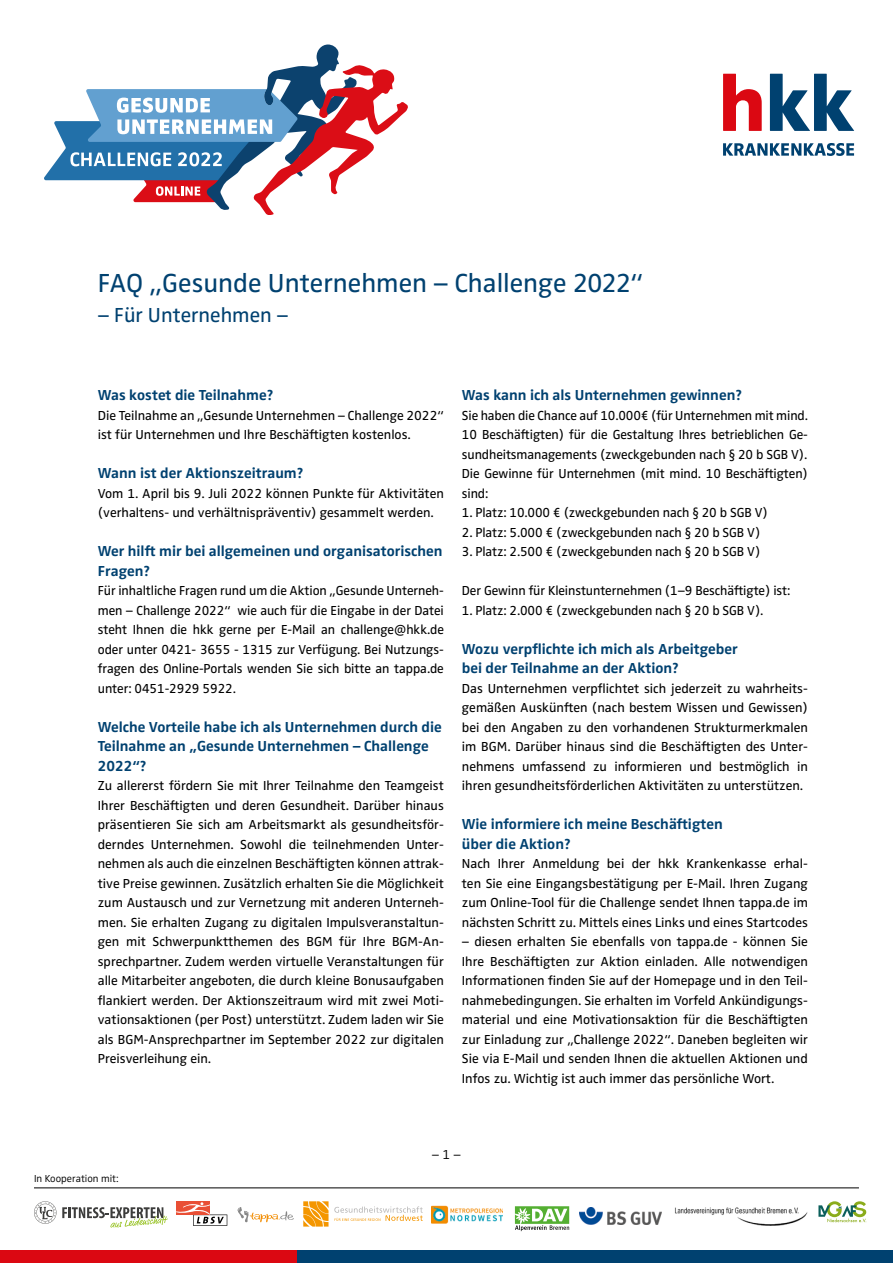
<style>
.page{position:relative;width:893px;height:1263px;background:#fff}
.page>*{position:absolute;margin:0;border:0;box-sizing:border-box;transform-origin:0 0}
.t1{font:27px "Zwo Pro";color:#004170}
.t2{font:21px "Zwo Pro";color:#004170}
.t3{font:700 15px/19.5px "Zwo Pro";color:#004170}
.t4{font:13.5px/19.5px "Zwo Pro";color:#000;text-align:justify}
.t5{font:300 13.5px "Zwo Pro";color:#000}
.t6{font:300 10.5px "Zwo Pro";color:#000}
</style>
<div class="page">
<hr style="left:34px;top:1187px;width:825px;height:1px;background:#000">
<svg style="left:176px;top:1201px;width:51px;height:25px"></svg>
<svg style="left:303px;top:1201px;width:120px;height:25px"></svg>
<svg style="left:62px;top:1207px;width:106px;height:21px"></svg>
<svg style="left:34px;top:1201px;width:22px;height:23px"></svg>
<svg style="left:237px;top:1207px;width:57px;height:16px"></svg>
<svg style="left:818px;top:1201px;width:49px;height:21px"></svg>
<svg style="left:514px;top:1206px;width:56px;height:24px"></svg>
<svg style="left:515px;top:1206px;width:54px;height:25px"></svg>
<img style="left:431px;top:1205px;width:72px;height:19px">
<img style="left:579px;top:1208px;width:83px;height:16px">
<img style="left:674px;top:1207px;width:134px;height:19px">
<div style="left:0;top:1250px;width:298px;height:13px;background:#db0812"></div>
<div style="left:298px;top:1250px;width:595px;height:13px;background:#004170"></div>
<svg style="left:44px;top:45px;width:364px;height:170px"></svg>
<svg style="left:723px;top:74px;width:39px;height:57px"></svg>
<svg style="left:770px;top:74px;width:84px;height:57px"></svg>
<svg style="left:723px;top:143px;width:131px;height:13px"></svg>
<h1 class="t1" style="left:98px;top:263px;width:547px">FAQ „Gesunde Unternehmen – Challenge 2022“</h1>
<h2 class="t2" style="left:98px;top:299px;width:192px">– Für Unternehmen –</h2>
<p class="t3" style="left:98px;top:384px;width:177px">Was kostet die Teilnahme?</p>
<p class="t4" style="left:98px;top:404px;width:348px">Die Teilnahme an „Gesunde Unternehmen – Challenge 2022“ ist für Unternehmen und Ihre Beschäftigten kostenlos.</p>
<p class="t3" style="left:98px;top:462px;width:207px">Wann ist der Aktionszeitraum?</p>
<p class="t4" style="left:98px;top:482px;width:348px">Vom 1. April bis 9. Juli 2022 können Punkte für Aktivitäten (verhaltens- und verhältnispräventiv) gesammelt werden.</p>
<p class="t3" style="left:98px;top:540px;width:346px">Wer hilft mir bei allgemeinen und organisatorischen<br>Fragen?</p>
<p class="t4" style="left:98px;top:580px;width:348px">Für inhaltliche Fragen rund um die Aktion „Gesunde Unterneh&shy;men – Challenge 2022“ wie auch für die Eingabe in der Datei steht Ihnen die hkk gerne per E-Mail an challenge@hkk.de oder unter 0421- 3655 - 1315 zur Verfügung. Bei Nutzungs&shy;fragen des Online-Portals wenden Sie sich bitte an tappa.de unter: 0451-2929 5922.</p>
<p class="t3" style="left:98px;top:716px;width:345px">Welche Vorteile habe ich als Unternehmen durch die<br>Teilnahme an „Gesunde Unternehmen – Challenge<br>2022“?</p>
<p class="t4" style="left:98px;top:775px;width:348px">Zu allererst fördern Sie mit Ihrer Teilnahme den Teamgeist Ihrer Beschäftigten und deren Gesundheit. Darüber hinaus präsentieren Sie sich am Arbeitsmarkt als gesundheitsför&shy;derndes Unternehmen. Sowohl die teilnehmenden Unter&shy;nehmen als auch die einzelnen Beschäftigten können attrak&shy;tive Preise gewinnen. Zusätzlich erhalten Sie die Möglichkeit zum Austausch und zur Vernetzung mit anderen Unterneh&shy;men. Sie erhalten Zugang zu digitalen Impulsveranstaltun&shy;gen mit Schwerpunktthemen des BGM für Ihre BGM-An&shy;sprechpartner. Zudem werden virtuelle Veranstaltungen für alle Mitarbeiter angeboten, die durch kleine Bonusaufgaben flankiert werden. Der Aktionszeitraum wird mit zwei Moti&shy;vationsaktionen (per Post) unterstützt. Zudem laden wir Sie als BGM-Ansprechpartner im September 2022 zur digitalen Preisverleihung ein.</p>
<p class="t3" style="left:462px;top:384px;width:282px">Was kann ich als Unternehmen gewinnen?</p>
<p class="t4" style="left:462px;top:404px;width:348px">Sie haben die Chance auf 10.000€ (für Unternehmen mit mind.<br>10 Beschäftigten) für die Gestaltung Ihres betrieblichen Ge&shy;sundheitsmanagements (zweckgebunden nach § 20 b SGB V).<br>Die Gewinne für Unternehmen (mit mind. 10 Beschäftigten) sind:</p>
<p class="t4" style="left:462px;top:502px;width:307px">1. Platz: 10.000 € (zweckgebunden nach § 20 b SGB V)</p>
<p class="t4" style="left:462px;top:521px;width:300px">2. Platz: 5.000 € (zweckgebunden nach § 20 b SGB V)</p>
<p class="t4" style="left:462px;top:541px;width:300px">3. Platz: 2.500 € (zweckgebunden nach § 20 b SGB V)</p>
<p class="t4" style="left:462px;top:580px;width:330px">Der Gewinn für Kleinstunternehmen (1–9 Beschäftigte) ist:</p>
<p class="t4" style="left:462px;top:599px;width:303px">1. Platz: 2.000 € (zweckgebunden nach § 20 b SGB V).</p>
<p class="t3" style="left:462px;top:638px;width:277px">Wozu verpflichte ich mich als Arbeitgeber bei der Teilnahme an der Aktion?</p>
<p class="t4" style="left:462px;top:677px;width:348px">Das Unternehmen verpflichtet sich jederzeit zu wahrheits&shy;gemäßen Auskünften (nach bestem Wissen und Gewissen) bei den Angaben zu den vorhandenen Strukturmerkmalen im BGM. Darüber hinaus sind die Beschäftigten des Unter&shy;nehmens umfassend zu informieren und bestmöglich in ihren gesundheitsförderlichen Aktivitäten zu unterstützen.</p>
<p class="t3" style="left:462px;top:813px;width:262px">Wie informiere ich meine Beschäftigten über die Aktion?</p>
<p class="t4" style="left:462px;top:853px;width:348px">Nach Ihrer Anmeldung bei der hkk Krankenkasse erhal&shy;ten Sie eine Eingangsbestätigung per E-Mail. Ihren Zugang zum Online-Tool für die Challenge sendet Ihnen tappa.de im nächsten Schritt zu. Mittels eines Links und eines Startcodes</p>
<p class="t4" style="left:462px;top:931px;width:348px">– diesen erhalten Sie ebenfalls von tappa.de - können Sie Ihre Beschäftigten zur Aktion einladen. Alle notwendigen Informationen finden Sie auf der Homepage und in den Teil&shy;nahmebedingungen. Sie erhalten im Vorfeld Ankündigungs&shy;material und eine Motivationsaktion für die Beschäftigten zur Einladung zur „Challenge 2022“. Daneben begleiten wir Sie via E-Mail und senden Ihnen die aktuellen Aktionen und Infos zu. Wichtig ist auch immer das persönliche Wort.</p>
<p class="t6" style="left:34px;top:1170px;width:86px">In Kooperation mit:</p>
<p class="t5" style="left:432px;top:1144px;width:31px">– 1 –</p>
</div>
